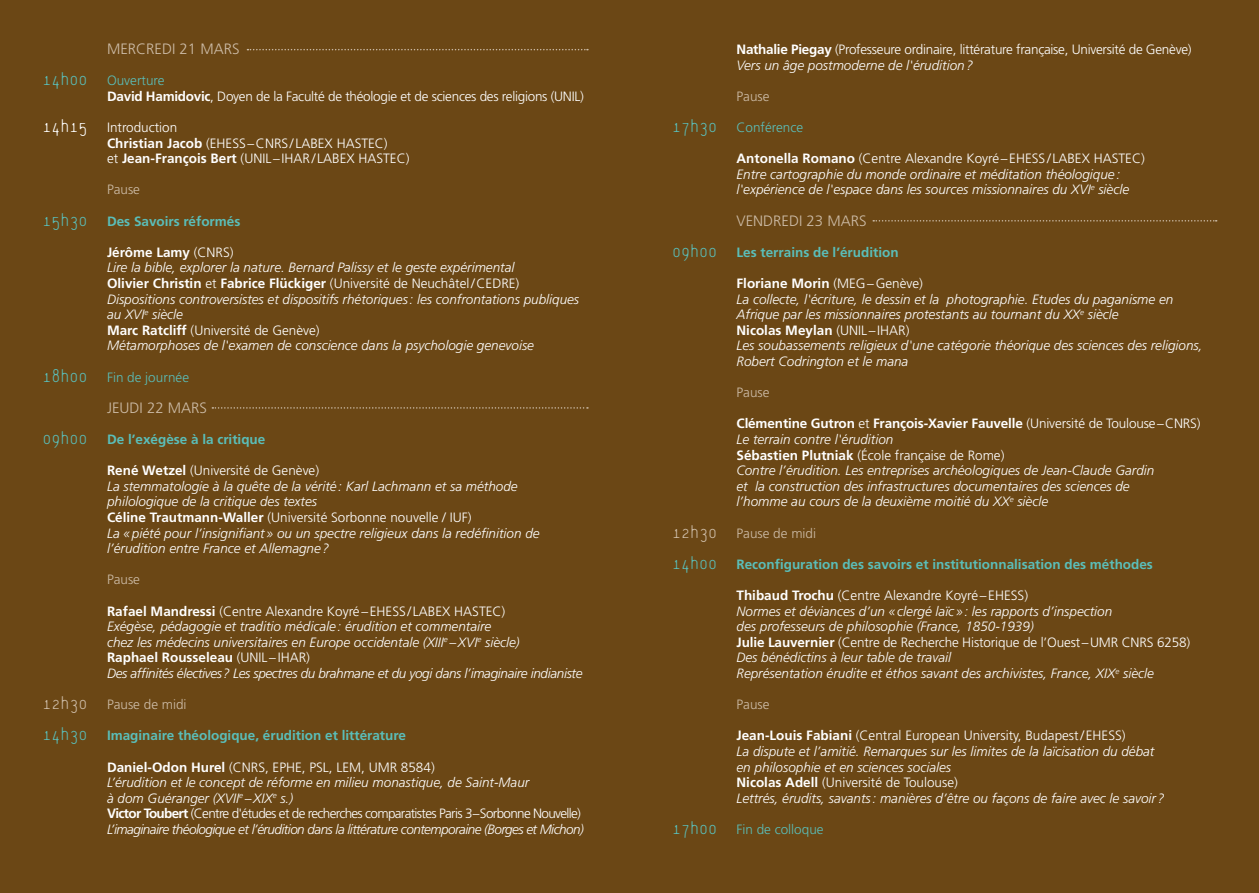
<style>
.page{position:relative;width:1259px;height:893px;background:#6b4715}
.page>*{position:absolute;margin:0;border:0;box-sizing:border-box;transform-origin:0 0}
.t1{font:300 15px "Frutiger LT Std";color:#cdbca7}
.t2{font:italic 300 13.5px/15.6px "Frutiger LT Std";color:#fff}
.t3{font:300 13.5px "Frutiger LT Std";color:#fff}
.t4{font:700 13.5px "Frutiger LT Std";color:#fff}
.t5{font:700 13.5px "Frutiger LT Std";color:#5abeb9}
.t6{font:300 13.5px "Frutiger LT Std";letter-spacing:-.02em;color:#fff}
.t7{font:italic 300 13.5px "Frutiger LT Std";letter-spacing:-.04em;color:#fff}
.t8{font:300 13.5px "Frutiger LT Std";letter-spacing:-.05em;color:#fff}
.t9{font:italic 300 13.5px "Frutiger LT Std";letter-spacing:-.025em;color:#fff}
.t10{font:300 13.5px "Frutiger LT Std";color:#5abeb9}
.t11{font:300 13.5px "Frutiger LT Std";color:#cdbca7}
.s1{font-family:"Platelet";font-weight:100;font-size:19.5px}
.s2{font-weight:700}
.s3{font-weight:300}
</style>
<div class="page">
<svg style="left:247px;top:49px;width:341px;height:1px"></svg>
<svg style="left:212px;top:407px;width:376px;height:2px"></svg>
<svg style="left:873px;top:220px;width:343px;height:2px"></svg>
<p class="t1" style="left:107px;top:40px;width:134px">MERCREDI 21 MARS</p>
<p class="t10" style="left:43px;top:73px;width:123px"><span class="s1">14h00</span> Ouverture</p>
<p class="t6" style="left:107px;top:89px;width:478px"><span class="s2">David Hamidovic</span>, Doyen de la Faculté de théologie et de sciences des religions (UNIL)</p>
<p class="t3" style="left:43px;top:120px;width:136px"><span class="s1">14h15</span> Introduction</p>
<p class="t3" style="left:107px;top:135px;width:282px"><span class="s2">Christian Jacob</span> (EHESS –CNRS / LABEX HASTEC)</p>
<p class="t3" style="left:107px;top:151px;width:304px">et <span class="s2">Jean-François Bert</span> (UNIL–IHAR/ LABEX HASTEC)</p>
<p class="t11" style="left:107px;top:182px;width:35px">Pause</p>
<p class="t5" style="left:43px;top:213px;width:199px"><span class="s1">15h30</span> Des Savoirs réformés</p>
<p class="t4" style="left:107px;top:244px;width:128px">Jérôme Lamy <span class="s3">(CNRS)</span></p>
<p class="t2" style="left:107px;top:260px;width:409px">Lire la bible, explorer la nature. Bernard Palissy et le geste expérimental</p>
<p class="t4" style="left:107px;top:275px;width:414px">Olivier Christin <span class="s3">et</span> Fabrice Flückiger <span class="s3">(Université de Neuchâtel/CEDRE)</span></p>
<p class="t2" style="left:107px;top:291px;width:474px">Dispositions controversistes et dispositifs rhétoriques: les confrontations publiques au XVI<sup>e</sup> siècle</p>
<p class="t3" style="left:107px;top:323px;width:214px"><span class="s2">Marc Ratcliff</span> (Université de Genève)</p>
<p class="t2" style="left:107px;top:338px;width:428px">Métamorphoses de l'examen de conscience dans la psychologie genevoise</p>
<p class="t10" style="left:43px;top:369px;width:148px"><span class="s1">18h00</span> Fin de journée</p>
<p class="t1" style="left:107px;top:399px;width:102px">JEUDI 22 MARS</p>
<p class="t5" style="left:43px;top:431px;width:224px"><span class="s1">09h00</span> De l’exégèse à la critique</p>
<p class="t3" style="left:107px;top:463px;width:214px"><span class="s2">René Wetzel</span> (Université de Genève)</p>
<p class="t2" style="left:107px;top:478px;width:412px">La stemmatologie à la quête de la vérité: Karl Lachmann et sa méthode</p>
<p class="t2" style="left:107px;top:494px;width:212px">philologique de la critique des textes</p>
<p class="t3" style="left:107px;top:510px;width:366px"><span class="s2">Céline Trautmann-Waller</span> (Université Sorbonne nouvelle / IUF)</p>
<p class="t2" style="left:107px;top:525px;width:434px">La «piété pour l’insignifiant » ou un spectre religieux dans la redéfinition de l’érudition entre France et Allemagne?</p>
<p class="t11" style="left:107px;top:572px;width:35px">Pause</p>
<p class="t3" style="left:107px;top:603px;width:400px"><span class="s2">Rafael Mandressi</span> (Centre Alexandre Koyré– EHESS / LABEX HASTEC)</p>
<p class="t2" style="left:107px;top:619px;width:414px">Exégèse, pédagogie et traditio médicale: érudition et commentaire chez les médecins universitaires en Europe occidentale (XIII<sup>e</sup> –XVI<sup>e</sup> siècle)</p>
<p class="t4" style="left:107px;top:650px;width:204px">Raphael Rousseleau <span class="s3">(UNIL–IHAR)</span></p>
<p class="t9" style="left:107px;top:666px;width:477px">Des affinités électives? Les spectres du brahmane et du yogi dans l’imaginaire indianiste</p>
<p class="t11" style="left:43px;top:697px;width:146px"><span class="s1">12h30</span> Pause de midi</p>
<p class="t5" style="left:43px;top:728px;width:365px"><span class="s1">14h30</span> Imaginaire théologique, érudition et littérature</p>
<p class="t3" style="left:107px;top:759px;width:329px"><span class="s2">Daniel-Odon Hurel</span> (CNRS, EPHE, PSL, LEM, UMR 8584)</p>
<p class="t2" style="left:107px;top:775px;width:424px">L’érudition et le concept de réforme en milieu monastique, de Saint-Maur à dom Guéranger (XVII<sup>e</sup> –XIX<sup>e</sup> s.)</p>
<p class="t8" style="left:107px;top:806px;width:475px"><span class="s2">Victor Toubert</span> (Centre d'études et de recherches comparatistes Paris 3–Sorbonne Nouvelle)</p>
<p class="t7" style="left:107px;top:822px;width:478px">L’imaginaire théologique et l’érudition dans la littérature contemporaine (Borges et Michon)</p>
<p class="t6" style="left:736px;top:42px;width:456px"><span class="s2">Nathalie Piegay</span> (Professeure ordinaire, littérature française, Université de Genève)</p>
<p class="t2" style="left:736px;top:57px;width:238px">Vers un âge postmoderne de l'érudition?</p>
<p class="t11" style="left:736px;top:89px;width:35px">Pause</p>
<p class="t10" style="left:672px;top:120px;width:133px"><span class="s1">17h30</span> Conférence</p>
<p class="t3" style="left:736px;top:151px;width:410px"><span class="s2">Antonella Romano</span> (Centre Alexandre Koyré–EHESS/ LABEX HASTEC)</p>
<p class="t2" style="left:736px;top:166px;width:394px">Entre cartographie du monde ordinaire et méditation théologique : l'expérience de l'espace dans les sources missionnaires du XVI<sup>e</sup> siècle</p>
<p class="t1" style="left:736px;top:212px;width:132px">VENDREDI 23 MARS</p>
<p class="t5" style="left:672px;top:244px;width:228px"><span class="s1">09h00</span> Les terrains de l’érudition</p>
<p class="t4" style="left:736px;top:275px;width:188px">Floriane Morin <span class="s3">(MEG–Genève)</span></p>
<p class="t2" style="left:736px;top:291px;width:438px">La collecte, l'écriture, le dessin et la photographie. Etudes du paganisme en<br>Afrique par les missionnaires protestants au tournant du XX<sup>e</sup> siècle</p>
<p class="t4" style="left:736px;top:322px;width:174px">Nicolas Meylan <span class="s3">(UNIL –IHAR)</span></p>
<p class="t2" style="left:736px;top:338px;width:467px">Les soubassements religieux d'une catégorie théorique des sciences des religions,<br>Robert Codrington et le mana</p>
<p class="t11" style="left:736px;top:385px;width:35px">Pause</p>
<p class="t4" style="left:736px;top:416px;width:465px">Clémentine Gutron <span class="s3">et</span> François-Xavier Fauvelle <span class="s3">(Université de Toulouse–CNRS)</span></p>
<p class="t2" style="left:736px;top:432px;width:158px">Le terrain contre l'érudition</p>
<p class="t3" style="left:736px;top:447px;width:269px"><span class="s2">Sébastien Plutniak</span> (École française de Rome)</p>
<p class="t2" style="left:736px;top:463px;width:419px">Contre l’érudition. Les entreprises archéologiques de Jean-Claude Gardin et la construction des infrastructures documentaires des sciences de l’homme au cours de la deuxième moitié du XX<sup>e</sup> siècle</p>
<p class="t11" style="left:672px;top:525px;width:146px"><span class="s1">12h30</span> Pause de midi</p>
<p class="t5" style="left:672px;top:556px;width:482px"><span class="s1">14h00</span> Reconfiguration des savoirs et institutionnalisation des méthodes</p>
<p class="t3" style="left:736px;top:588px;width:293px"><span class="s2">Thibaud Trochu</span> (Centre Alexandre Koyré – EHESS)</p>
<p class="t2" style="left:736px;top:603px;width:377px">Normes et déviances d’un « clergé laïc»: les rapports d’inspection des professeurs de philosophie (France, 1850-1939)</p>
<p class="t3" style="left:736px;top:635px;width:455px"><span class="s2">Julie Lauvernier</span> (Centre de Recherche Historique de l’Ouest–UMR CNRS 6258)</p>
<p class="t2" style="left:736px;top:650px;width:216px">Des bénédictins à leur table de travail</p>
<p class="t2" style="left:736px;top:666px;width:419px">Représentation érudite et éthos savant des archivistes, France, XIX<sup>e</sup> siècle</p>
<p class="t11" style="left:736px;top:697px;width:35px">Pause</p>
<p class="t3" style="left:736px;top:728px;width:390px"><span class="s2">Jean-Louis Fabiani</span> (Central European University, Budapest/EHESS)</p>
<p class="t2" style="left:736px;top:744px;width:419px">La dispute et l’amitié. Remarques sur les limites de la laïcisation du débat en philosophie et en sciences sociales</p>
<p class="t3" style="left:736px;top:775px;width:223px"><span class="s2">Nicolas Adell</span> (Université de Toulouse)</p>
<p class="t2" style="left:736px;top:790px;width:429px">Lettrés, érudits, savants: manières d’être ou façons de faire avec le savoir?</p>
<p class="t10" style="left:672px;top:822px;width:153px"><span class="s1">17h00</span> Fin de colloque</p>
</div>
